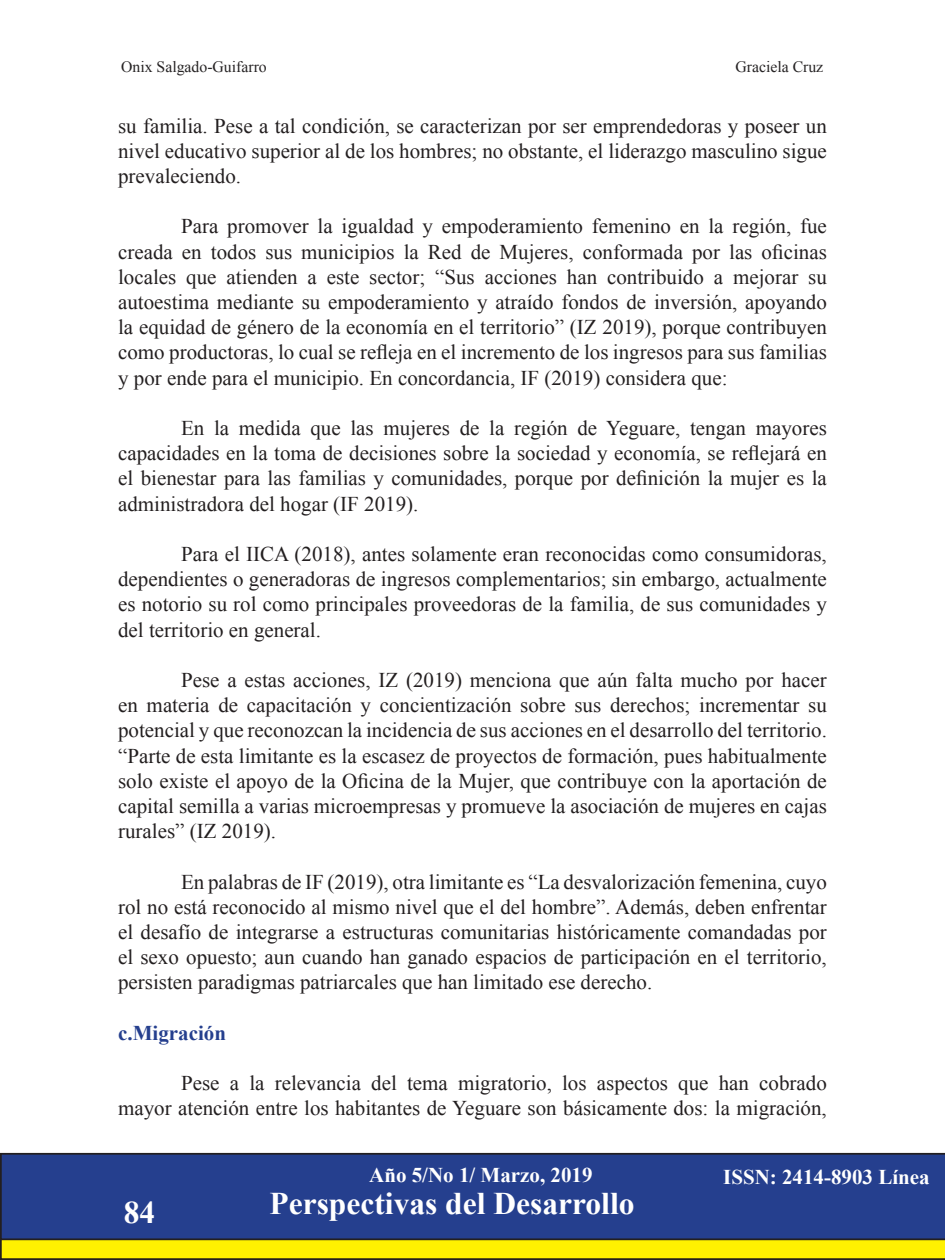
<style>
.page{position:relative;width:945px;height:1260px;background:#fff}
.page>*{position:absolute;margin:0;border:0;box-sizing:border-box;transform-origin:0 0}
.t1{font:700 31.5px "Times New Roman";color:#fff}
.t2{font:21px/25.2px "Times New Roman";color:#231f20;text-align:justify}
.t3{font:700 21px "Times New Roman";color:#fff}
.t4{font:700 21px "Times New Roman";color:#253f8e}
.t5{font:15.75px "Times New Roman";color:#262324}
</style>
<div class="page">
<svg style="left:0;top:1240px;width:945px;height:20px;background:#e8db04"></svg>
<div style="left:0;top:1153px;width:945px;height:87px;background:#253f8e"></div>
<p class="t5" style="left:121px;top:55px;width:147px">Onix Salgado-Guifarro</p>
<p class="t5" style="left:735px;top:55px;width:89px">Graciela Cruz</p>
<p class="t2" style="left:118px;top:112px;width:710px">su familia. Pese a tal condición, se caracterizan por ser emprendedoras y poseer un nivel educativo superior al de los hombres; no obstante, el liderazgo masculino sigue prevaleciendo.</p>
<p class="t2" style="left:118px;top:213px;width:710px;text-indent:63px">Para promover la igualdad y empoderamiento femenino en la región, fue creada en todos sus municipios la Red de Mujeres, conformada por las oficinas locales que atienden a este sector; “Sus acciones han contribuido a mejorar su autoestima mediante su empoderamiento y atraído fondos de inversión, apoyando la equidad de género de la economía en el territorio” (IZ 2019), porque contribuyen como productoras, lo cual se refleja en el incremento de los ingresos para sus familias y por ende para el municipio. En concordancia, IF (2019) considera que:</p>
<p class="t2" style="left:118px;top:415px;width:710px;text-indent:63px">En la medida que las mujeres de la región de Yeguare, tengan mayores capacidades en la toma de decisiones sobre la sociedad y economía, se reflejará en el bienestar para las familias y comunidades, porque por definición la mujer es la administradora del hogar (IF 2019).</p>
<p class="t2" style="left:118px;top:541px;width:710px;text-indent:63px">Para el IICA (2018), antes solamente eran reconocidas como consumidoras, dependientes o generadoras de ingresos complementarios; sin embargo, actualmente es notorio su rol como principales proveedoras de la familia, de sus comunidades y del territorio en general.</p>
<p class="t2" style="left:118px;top:667px;width:710px;text-indent:63px">Pese a estas acciones, IZ (2019) menciona que aún falta mucho por hacer en materia de capacitación y concientización sobre sus derechos; incrementar su potencial y que reconozcan la incidencia de sus acciones en el desarrollo del territorio. “Parte de esta limitante es la escasez de proyectos de formación, pues habitualmente solo existe el apoyo de la Oficina de la Mujer, que contribuye con la aportación de capital semilla a varias microempresas y promueve la asociación de mujeres en cajas rurales” (IZ 2019).</p>
<p class="t2" style="left:118px;top:868px;width:710px;text-indent:63px">En palabras de IF (2019), otra limitante es “La desvalorización femenina, cuyo rol no está reconocido al mismo nivel que el del hombre”. Además, deben enfrentar el desafío de integrarse a estructuras comunitarias históricamente comandadas por el sexo opuesto; aun cuando han ganado espacios de participación en el territorio, persisten paradigmas patriarcales que han limitado ese derecho.</p>
<p class="t4" style="left:118px;top:1018px;width:109px">c.Migración</p>
<p class="t2" style="left:118px;top:1070px;width:710px;text-align:right">Pese a la relevancia del tema migratorio, los aspectos que han cobrado<br>mayor atención entre los habitantes de Yeguare son básicamente dos: la migración,</p>
<h1 class="t1" style="left:124px;top:1190px;width:33px">84</h1>
<p class="t3" style="left:369px;top:1160px;width:225px">Año 5/No 1/ Marzo, 2019</p>
<p class="t3" style="left:723px;top:1161px;width:208px">ISSN: 2414-8903 Línea</p>
<h1 class="t1" style="left:270px;top:1181px;width:367px">Perspectivas del Desarrollo</h1>
</div>
